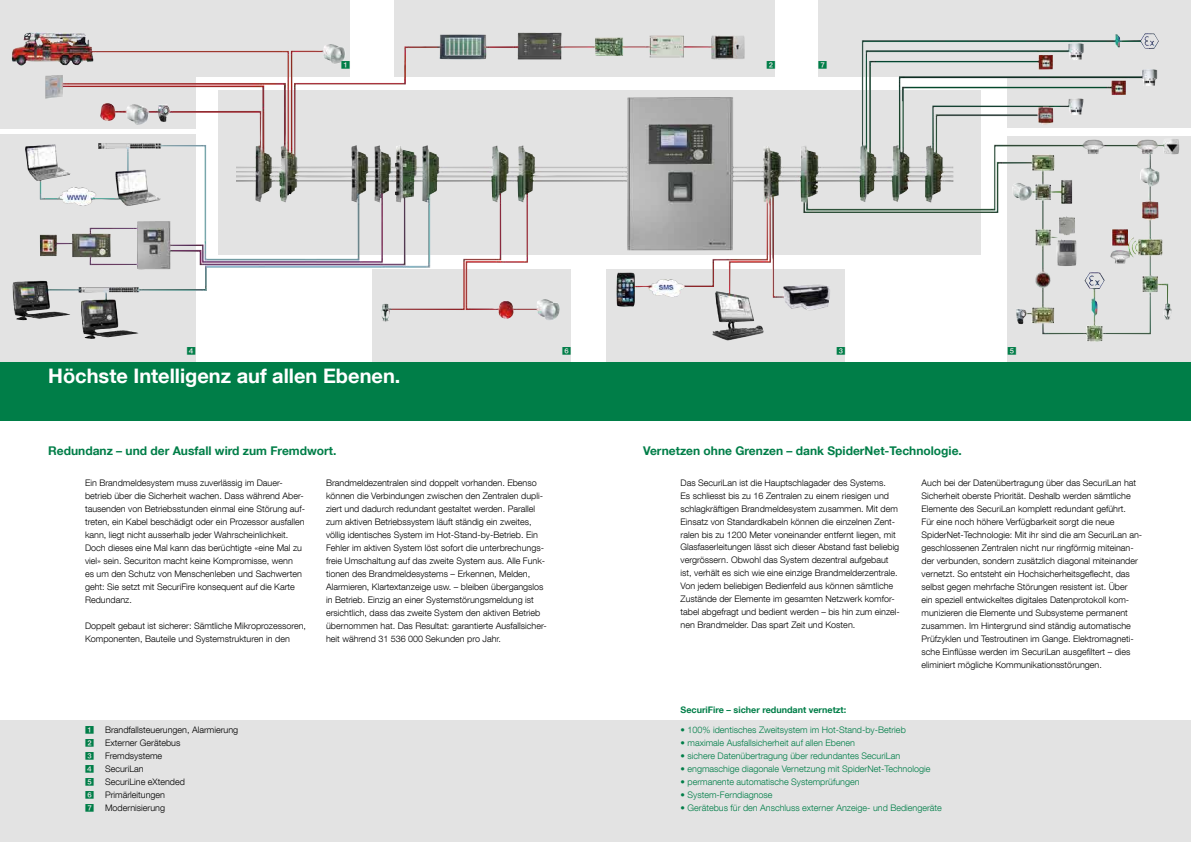
<style>
.page{position:relative;width:1191px;height:842px;background:#fff}
.page>*{position:absolute;margin:0;border:0;box-sizing:border-box;transform-origin:0 0}
.t1{font:700 20px "Helvetica Neue LT Com";color:#fff}
.t2{font:700 12px "Helvetica Neue LT Com";color:#007e48}
.t3{font:300 9px/13px "Helvetica Neue LT Com";color:#000}
.t4{font:300 9px "Helvetica Neue LT Com";color:#007e48}
.t5{font:700 9px "Helvetica Neue LT Com";color:#007e48}
.t6{font:9px "Bundesbahn Pi One";color:#007e48}
.s1{font-family:"Bundesbahn Pi One";font-weight:400;color:#007e48}
</style>
<div class="page">
<div style="left:0;top:720px;width:1191px;height:122px;background:#e3e3e3"></div>
<div style="left:0;top:0;width:196px;height:129px;background:#e3e3e3"></div>
<svg style="left:1007px;top:77px;width:184px;height:51px;background:#d3d3d2"></svg>
<svg style="left:358px;top:91px;width:623px;height:164px;background:#c8c9c7"></svg>
<svg style="left:1007px;top:136px;width:184px;height:285px;background:#d3d4d2"></svg>
<svg style="left:0;top:135px;width:196px;height:286px;background:#cacbca"></svg>
<div style="left:372px;top:269px;width:199px;height:152px;background:#e3e3e3"></div>
<svg style="left:607px;top:269px;width:238px;height:93px;background:#d2d2d2"></svg>
<div style="left:818px;top:0;width:373px;height:77px;background:#e3e3e3"></div>
<svg style="left:394px;top:0;width:381px;height:77px;background:#d2d3d2"></svg>
<div style="left:0;top:0;width:350px;height:77px;background:#e3e3e3"></div>
<img style="left:11px;top:32px;width:347px;height:227px">
<div style="left:0;top:362px;width:1191px;height:58px;background:#007e48"></div>
<p class="t6" style="left:341px;top:61px;width:10px">1</p>
<p class="t6" style="left:766px;top:61px;width:10px">2</p>
<p class="t6" style="left:818px;top:61px;width:10px">7</p>
<p class="t6" style="left:187px;top:346px;width:10px">4</p>
<p class="t6" style="left:562px;top:346px;width:10px">6</p>
<p class="t6" style="left:836px;top:346px;width:10px">3</p>
<p class="t6" style="left:1007px;top:346px;width:10px">5</p>
<h1 class="t1" style="left:48px;top:363px;width:354px">Höchste Intelligenz auf allen Ebenen.</h1>
<h2 class="t2" style="left:48px;top:443px;width:290px">Redundanz – und der Ausfall wird zum Fremdwort.</h2>
<h2 class="t2" style="left:643px;top:443px;width:320px">Vernetzen ohne Grenzen – dank SpiderNet-Technologie.</h2>
<p class="t3" style="left:921px;top:476px;width:222px">Auch bei der Datenübertragung über das SecuriLan hat Sicherheit oberste Priorität. Deshalb werden sämtliche Elemente des SecuriLan komplett redundant geführt.<br>Für eine noch höhere Verfügbarkeit sorgt die neue SpiderNet-Technologie: Mit ihr sind die am SecuriLan an&shy;geschlossenen Zentralen nicht nur ringförmig miteinan&shy;der verbunden, sondern zusätzlich diagonal miteinander vernetzt. So entsteht ein Hochsicherheitsgeflecht, das selbst gegen mehrfache Störungen resistent ist. Über<br>ein speziell entwickeltes digitales Datenprotokoll kom&shy;munizieren die Elemente und Subsysteme permanent zusammen. Im Hintergrund sind ständig automatische Prüfzyklen und Testroutinen im Gange. Elektromagneti&shy;sche Einflüsse werden im SecuriLan ausgefiltert – dies eliminiert mögliche Kommunikationsstörungen.</p>
<p class="t3" style="left:326px;top:476px;width:222px">Brandmeldezentralen sind doppelt vorhanden. Ebenso können die Verbindungen zwischen den Zentralen dupli&shy;ziert und dadurch redundant gestaltet werden. Parallel zum aktiven Betriebssystem läuft ständig ein zweites, völlig identisches System im Hot-Stand-by-Betrieb. Ein Fehler im aktiven System löst sofort die unterbrechungs&shy;freie Umschaltung auf das zweite System aus. Alle Funk&shy;tionen des Brandmeldesystems – Erkennen, Melden, Alarmieren, Klartextanzeige usw. – bleiben übergangslos in Betrieb. Einzig an einer Systemstörungsmeldung ist ersichtlich, dass das zweite System den aktiven Betrieb übernommen hat. Das Resultat: garantierte Ausfallsicher&shy;heit während 31 536 000 Sekunden pro Jahr.</p>
<p class="t3" style="left:680px;top:476px;width:221px">Das SecuriLan ist die Hauptschlagader des Systems.<br>Es schliesst bis zu 16 Zentralen zu einem riesigen und schlagkräftigen Brandmeldesystem zusammen. Mit dem Einsatz von Standardkabeln können die einzelnen Zent&shy;ralen bis zu 1200 Meter voneinander entfernt liegen, mit Glasfaserleitungen lässt sich dieser Abstand fast beliebig vergrössern. Obwohl das System dezentral aufgebaut ist, verhält es sich wie eine einzige Brandmelderzentrale.<br>Von jedem beliebigen Bedienfeld aus können sämtliche Zustände der Elemente im gesamten Netzwerk komfor&shy;tabel abgefragt und bedient werden – bis hin zum einzel&shy;nen Brandmelder. Das spart Zeit und Kosten.</p>
<p class="t3" style="left:85px;top:476px;width:221px">Ein Brandmeldesystem muss zuverlässig im Dauer&shy;betrieb über die Sicherheit wachen. Dass während Aber&shy;tausenden von Betriebsstunden einmal eine Störung auf&shy;treten, ein Kabel beschädigt oder ein Prozessor ausfallen kann, liegt nicht ausserhalb jeder Wahrscheinlichkeit.<br>Doch dieses eine Mal kann das berüchtigte «eine Mal zu viel» sein. Securiton macht keine Kompromisse, wenn<br>es um den Schutz von Menschenleben und Sachwerten geht: Sie setzt mit SecuriFire konsequent auf die Karte Redundanz.</p>
<p class="t3" style="left:85px;top:619px;width:222px">Doppelt gebaut ist sicherer: Sämtliche Mikroprozessoren,<br>Komponenten, Bauteile und Systemstrukturen in den</p>
<p class="t3" style="left:85px;top:723px;width:155px;text-indent:20px">Brandfallsteuerungen, Alarmierung<br><span class="s1">2</span> Externer Gerätebus<br><span class="s1">3</span> Fremdsysteme<br><span class="s1">4</span> SecuriLan<br><span class="s1">5</span> SecuriLine eXtended<br><span class="s1">6</span> Primärleitungen<br><span class="s1">7</span> Modernisierung</p>
<p class="t5" style="left:680px;top:704px;width:167px">SecuriFire – sicher redundant vernetzt:</p>
<p class="t4" style="left:680px;top:724px;width:227px">• 100% identisches Zweitsystem im Hot-Stand-by-Betrieb</p>
<p class="t4" style="left:680px;top:737px;width:176px">• maximale Ausfallsicherheit auf allen Ebenen</p>
<p class="t4" style="left:680px;top:750px;width:221px">• sichere Datenübertragung über redundantes SecuriLan</p>
<p class="t4" style="left:680px;top:763px;width:251px">• engmaschige diagonale Vernetzung mit SpiderNet-Technologie</p>
<p class="t4" style="left:680px;top:776px;width:181px">• permanente automatische Systemprüfungen</p>
<p class="t4" style="left:680px;top:789px;width:94px">• System-Ferndiagnose</p>
<p class="t4" style="left:680px;top:802px;width:263px">• Gerätebus für den Anschluss externer Anzeige- und Bediengeräte</p>
</div>
